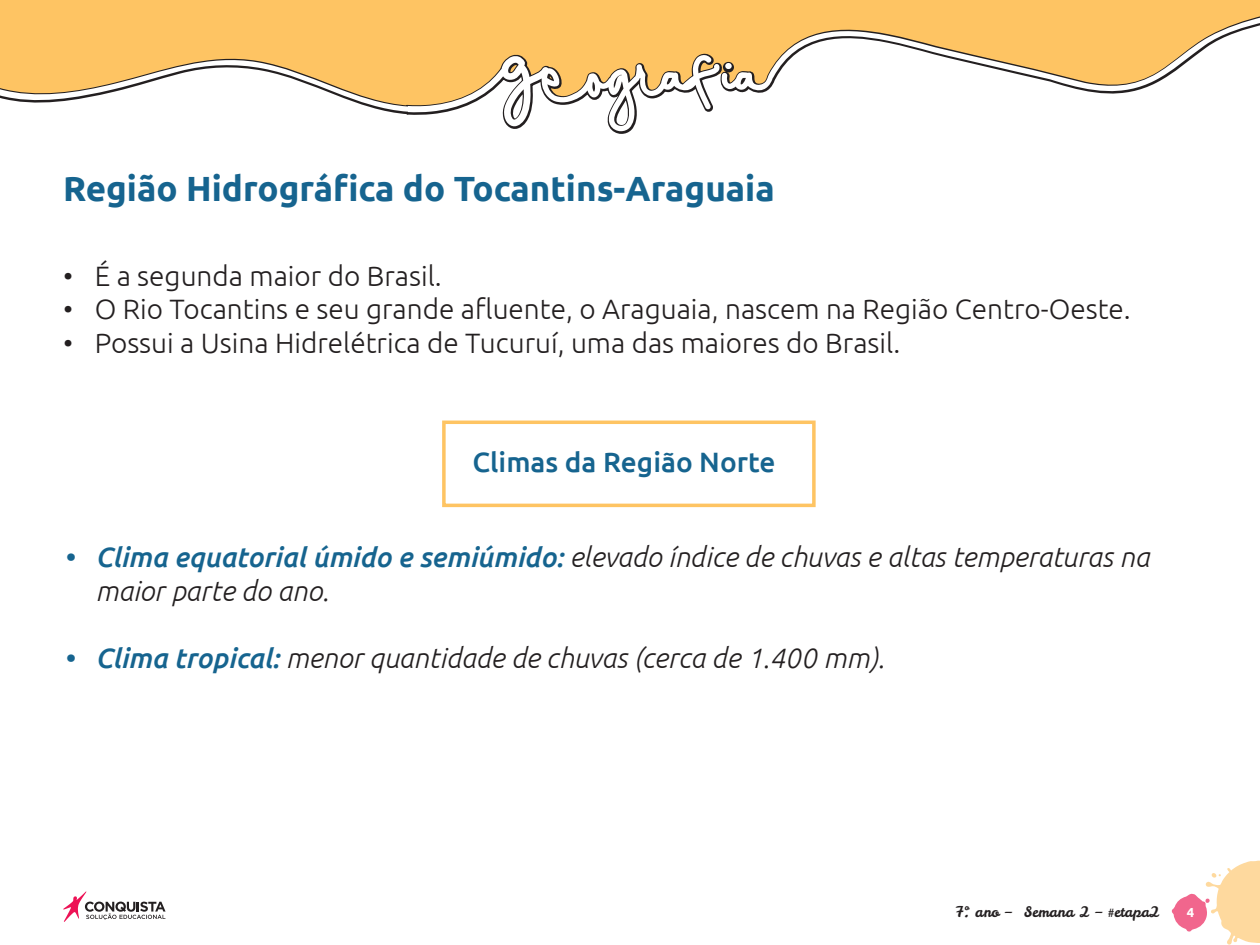
<style>
.page{position:relative;width:1260px;height:945px;background:#fff}
.page>*{position:absolute;margin:0;border:0;box-sizing:border-box;transform-origin:0 0}
.t1{font:700 35px "Ubuntu";color:#16648f}
.t2{font:300 28px "Ubuntu";color:#231f20}
.t3{font:italic 300 28px/33.6px "Ubuntu";color:#231f20}
.t4{font:500 28px "Ubuntu";color:#16648f}
.t5{font:14.35px "Leckerli One";color:#231f20}
.t6{font:700 13.12px "Ubuntu";color:#fff}
.s1{font-weight:500;color:#16648f}
</style>
<div class="page">
<svg style="left:1172px;top:861px;width:88px;height:84px"></svg>
<svg style="left:63px;top:891px;width:103px;height:31px"></svg>
<svg style="left:0;top:0;width:1260px;height:421px"></svg>
<svg style="left:0;top:16px;width:1260px;height:115px;fill:#fec463"></svg>
<div style="left:442px;top:421px;width:374px;height:86px;border:4px solid #fec463"></div>
<p class="t1" style="left:63px;top:167px;width:713px">Região Hidrográfica do Tocantins-Araguaia</p>
<p class="t2" style="left:63px;top:259px;width:380px">• É a segunda maior do Brasil.</p>
<p class="t2" style="left:63px;top:293px;width:1069px">• O Rio Tocantins e seu grande afluente, o Araguaia, nascem na Região Centro-Oeste.</p>
<p class="t2" style="left:63px;top:326px;width:838px">• Possui a Usina Hidrelétrica de Tucuruí, uma das maiores do Brasil.</p>
<p class="t4" style="left:472px;top:445px;width:305px">Climas da Região Norte</p>
<p class="t3" style="left:95px;top:539px;width:1056px;text-indent:-32px"><span class="s1">• Clima equatorial úmido e semiúmido:</span> elevado índice de chuvas e altas temperaturas na maior parte do ano.</p>
<p class="t3" style="left:64px;top:640px;width:822px"><span class="s1">• Clima tropical:</span> menor quantidade de chuvas (cerca de 1.400 mm).</p>
<p class="t5" style="left:955px;top:903px;width:206px">7º. ano – Semana 2 – #etapa2</p>
<p class="t6" style="left:1187px;top:905px;width:9px">4</p>
</div>
